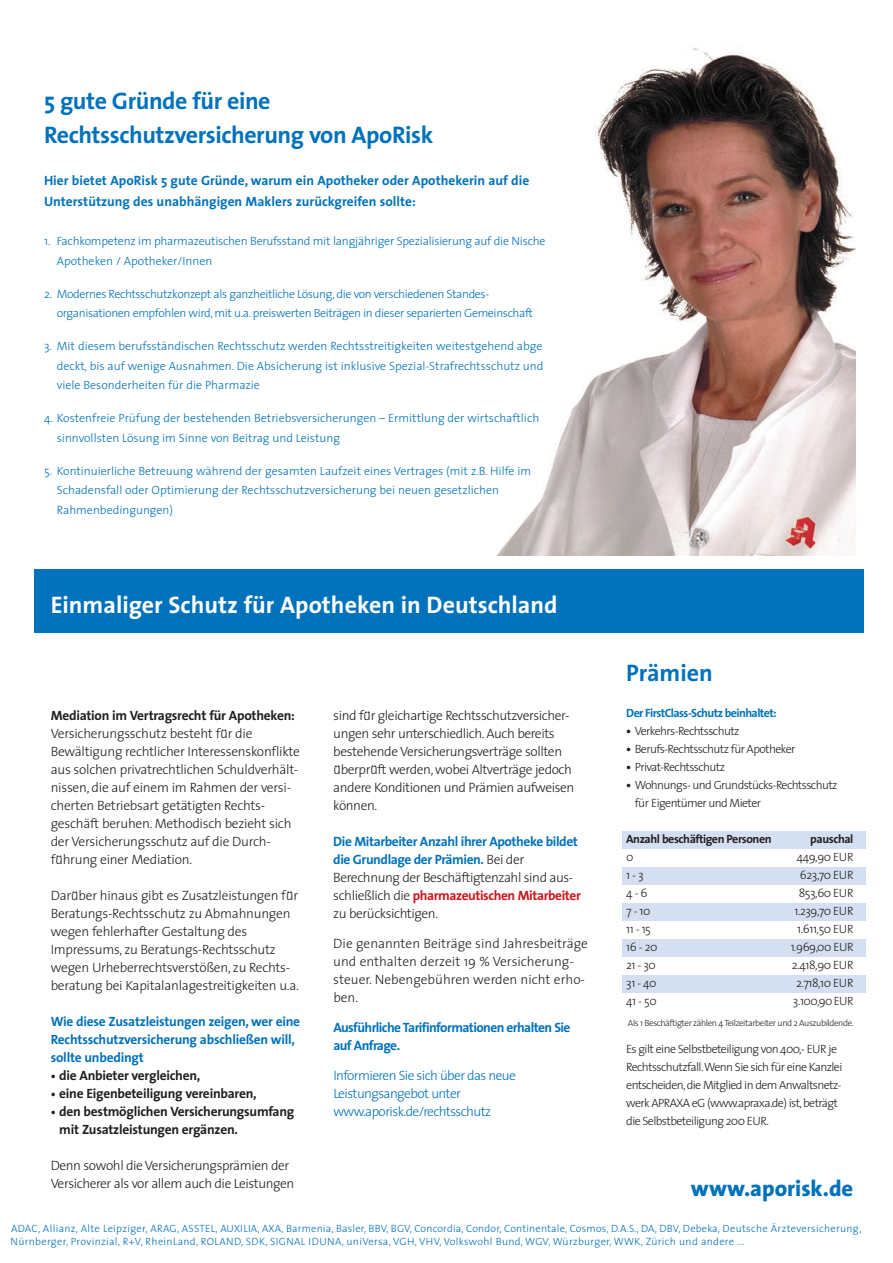
<style>
.page{position:relative;width:893px;height:1263px;background:#fff}
.page>*{position:absolute;margin:0;border:0;box-sizing:border-box;transform-origin:0 0}
.t1{font:700 24px/34.5px "The Sans";letter-spacing:-.02em;color:#0072bc}
.t2{font:700 24px "The Sans";color:#fff}
.t3{font:700 24px "The Sans";color:#0072bc}
.t4{font:800 22.5px "The Sans";color:#0072bc}
.t5{font:300 13.5px/18px "The Sans";letter-spacing:-.02em;color:#231f20}
.t6{font:700 13.5px/18px "The Sans";letter-spacing:-.02em;color:#231f20}
.t7{font:700 13.5px/21px "The Sans";color:#0072bc}
.t8{font:300 13.5px/18px "The Sans";color:#231f20}
.t9{font:700 13.5px/18px "The Sans";letter-spacing:-.02em;color:#0072bc}
.t10{font:300 13.5px/18px "The Sans";letter-spacing:-.045em;color:#0072bc}
.t11{font:700 13.5px/18px "The Sans";letter-spacing:-.045em;color:#0072bc}
.t12{font:italic 700 13.5px "Baskerville";color:#231f20}
.t13{font:300 12px/19.5px "The Sans";color:#0072bc}
.t14{font:300 12px/18px "The Sans";letter-spacing:-.05em;color:#231f20}
.t15{font:300 12px/19.5px "The Sans";letter-spacing:-.03em;color:#0072bc}
.t16{font:300 12px/19.5px "The Sans";letter-spacing:-.02em;color:#0072bc}
.t17{font:700 12px "The Sans";letter-spacing:-.035em;color:#231f20}
.t18{font:700 12px "The Sans";letter-spacing:-.05em;color:#0072bc}
.t19{font:300 10.5px/12.6px "The Sans";letter-spacing:.03em;color:#0072bc}
.t20{font:300 9px "The Sans";letter-spacing:-.045em;color:#231f20}
.s1{font-family:"Baskerville";font-weight:700;font-style:italic}
.s2{font-size:12px}
.s3{font-weight:700;color:#0072bc}
.s4{font-weight:700;color:#cd151d}
.s5{font-weight:700}
</style>
<div class="page">
<div style="left:34px;top:569px;width:829px;height:64px;background:#0072bc"></div>
<img style="left:497px;top:48px;width:358px;height:507px">
<div style="left:622px;top:831px;width:244px;height:17px;background:#d4e0f1"></div>
<div style="left:622px;top:867px;width:244px;height:17px;background:#d4e0f1"></div>
<div style="left:622px;top:903px;width:244px;height:17px;background:#d4e0f1"></div>
<div style="left:622px;top:939px;width:244px;height:17px;background:#d4e0f1"></div>
<div style="left:622px;top:975px;width:244px;height:17px;background:#d4e0f1"></div>
<h1 class="t1" style="left:44px;top:86px;width:391px">5 gute Gründe für eine<br>Rechtsschutzversicherung von ApoRisk</h1>
<p class="t7" style="left:44px;top:171px;width:487px">Hier bietet ApoRisk 5 gute Gründe, warum ein Apotheker oder Apothekerin auf die<br>Unterstützung des unabhängigen Maklers zurückgreifen sollte:</p>
<p class="t16" style="left:57px;top:233px;width:490px;text-indent:-13px">1. Fachkompetenz im pharmazeutischen Berufsstand mit langjähriger Spezialisierung auf die Nische<br>Apotheken / Apotheker/Innen</p>
<p class="t15" style="left:57px;top:285px;width:478px;text-indent:-13px">2. Modernes Rechtsschutzkonzept als ganzheitliche Lösung, die von verschiedenen Standes&shy;organisationen empfohlen wird, mit u.a. preiswerten Beiträgen in dieser separierten Gemeinschaft</p>
<p class="t13" style="left:57px;top:338px;width:488px;text-align:justify;text-indent:-13px">3. Mit diesem berufsständischen Rechtsschutz werden Rechtsstreitigkeiten weitestgehend abge deckt, bis auf wenige Ausnahmen. Die Absicherung ist inklusive Spezial-Strafrechtsschutz und viele Besonderheiten für die Pharmazie</p>
<p class="t13" style="left:57px;top:410px;width:484px;text-indent:-13px">4. Kostenfreie Prüfung der bestehenden Betriebsversicherungen – Ermittlung der wirtschaftlich sinnvollsten Lösung im Sinne von Beitrag und Leistung</p>
<p class="t13" style="left:57px;top:462px;width:476px;text-indent:-13px">5. Kontinuierliche Betreuung während der gesamten Laufzeit eines Vertrages (mit z.B. Hilfe im<br>Schadensfall oder Optimierung der Rechtsschutzversicherung bei neuen gesetzlichen<br>Rahmenbedingungen)</p>
<h1 class="t2" style="left:51px;top:596px;width:508px">Einmaliger Schutz für Apotheken in Deutschland</h1>
<p class="t6" style="left:51px;top:708px;width:246px">Mediation im Vertragsrecht für Apotheken:</p>
<p class="t5" style="left:51px;top:726px;width:203px">Versicherungsschutz besteht fur die</p>
<p class="t12" style="left:228px;top:725px;width:7px">̈</p>
<p class="t5" style="left:51px;top:744px;width:251px">Bewältigung rechtlicher Interessenskonflikte aus solchen privatrechtlichen Schuldverhält&shy;nissen, die auf einem im Rahmen der versi&shy;cherten Betriebsart getätigten Rechts&shy;geschäft beruhen. Methodisch bezieht sich der Versicherungsschutz auf die Durch&shy;fuhrung einer Mediation.</p>
<p class="t12" style="left:63px;top:851px;width:7px">̈</p>
<p class="t5" style="left:51px;top:888px;width:250px">Daruber hinaus gibt es Zusatzleistungen fur<span class="s1">̈</span></p>
<p class="t12" style="left:79px;top:887px;width:7px">̈</p>
<p class="t5" style="left:51px;top:906px;width:250px">Beratungs-Rechtsschutz zu Abmahnungen wegen fehlerhafter Gestaltung des Impressums, zu Beratungs-Rechtsschutz wegen Urheberrechtsverstößen, zu Rechts&shy;beratung bei Kapitalanlagestreitigkeiten u.a.</p>
<p class="t9" style="left:51px;top:1014px;width:251px">Wie diese Zusatzleistungen zeigen, wer eine<br>Rechtsschutzversicherung abschließen will, sollte unbedingt</p>
<p class="t6" style="left:51px;top:1068px;width:151px"><span class="s2">•</span> die Anbieter vergleichen,</p>
<p class="t6" style="left:51px;top:1086px;width:207px"><span class="s2">•</span> eine Eigenbeteiligung vereinbaren,</p>
<p class="t6" style="left:59px;top:1104px;width:237px;text-indent:-9px"><span class="s2">•</span> den bestmöglichen Versicherungsumfang mit Zusatzleistungen ergänzen.</p>
<p class="t5" style="left:51px;top:1158px;width:245px">Denn sowohl die Versicherungsprämien der<br>Versicherer als vor allem auch die Leistungen</p>
<p class="t5" style="left:333px;top:708px;width:238px">sind fur gleichartige Rechtsschutzversicher-</p>
<p class="t12" style="left:371px;top:707px;width:7px">̈</p>
<p class="t5" style="left:333px;top:726px;width:240px">ungen sehr unterschiedlich. Auch bereits bestehende Versicherungsverträge sollten uberpruft werden, wobei Altverträge jedoch</p>
<p class="t12" style="left:341px;top:761px;width:7px">̈</p>
<p class="t12" style="left:378px;top:761px;width:7px">̈</p>
<p class="t5" style="left:333px;top:780px;width:243px">andere Konditionen und Prämien aufweisen können.</p>
<p class="t5" style="left:333px;top:834px;width:249px"><span class="s3">Die Mitarbeiter Anzahl ihrer Apotheke bildet die Grundlage der Prämien.</span> Bei der Berechnung der Beschäftigtenzahl sind aus&shy;schließlich die <span class="s4">pharmazeutischen Mitarbeiter </span>zu berücksichtigen.</p>
<p class="t8" style="left:333px;top:936px;width:256px">Die genannten Beiträge sind Jahresbeiträge und enthalten derzeit 19 % Versicherung&shy;steuer. Nebengebühren werden nicht erho&shy;ben.</p>
<p class="t11" style="left:333px;top:1020px;width:239px">Ausführliche Tarifinformationen erhalten Sie auf Anfrage.</p>
<p class="t10" style="left:333px;top:1068px;width:184px">Informieren Sie sich über das neue<br>Leistungsangebot unter www.aporisk.de/rechtsschutz</p>
<h1 class="t3" style="left:626px;top:664px;width:88px">Prämien</h1>
<p class="t18" style="left:626px;top:708px;width:152px">Der FirstClass-Schutz beinhaltet:</p>
<p class="t14" style="left:626px;top:723px;width:115px"><span class="s5">•</span> Verkehrs-Rechtsschutz</p>
<p class="t14" style="left:626px;top:741px;width:171px"><span class="s5">•</span> Berufs-Rechtsschutz für Apotheker</p>
<p class="t14" style="left:626px;top:759px;width:100px"><span class="s5">•</span> Privat-Rechtsschutz</p>
<p class="t14" style="left:635px;top:777px;width:204px;text-indent:-9px"><span class="s5">•</span> Wohnungs- und Grundstücks-Rechtsschutz für Eigentümer und Mieter</p>
<p class="t17" style="left:626px;top:834px;width:147px">Anzahl beschäftigen Personen</p>
<p class="t17" style="left:810px;top:834px;width:45px">pauschal</p>
<p class="t14" style="left:626px;top:849px;width:9px">0</p>
<p class="t14" style="left:797px;top:849px;width:58px">449,90 EUR</p>
<p class="t14" style="left:626px;top:867px;width:19px">1 - 3</p>
<p class="t14" style="left:800px;top:867px;width:55px">623,70 EUR</p>
<p class="t14" style="left:626px;top:885px;width:23px">4 - 6</p>
<p class="t14" style="left:799px;top:885px;width:56px">853,60 EUR</p>
<p class="t14" style="left:626px;top:903px;width:26px">7 - 10</p>
<p class="t14" style="left:794px;top:903px;width:61px">1.239,70 EUR</p>
<p class="t14" style="left:626px;top:921px;width:26px">11 - 15</p>
<p class="t14" style="left:797px;top:921px;width:58px">1.611,50 EUR</p>
<p class="t14" style="left:626px;top:939px;width:33px">16 - 20</p>
<p class="t14" style="left:791px;top:939px;width:64px">1.969,00 EUR</p>
<p class="t14" style="left:626px;top:957px;width:31px">21 - 30</p>
<p class="t14" style="left:792px;top:957px;width:63px">2.418,90 EUR</p>
<p class="t14" style="left:626px;top:975px;width:32px">31 - 40</p>
<p class="t14" style="left:796px;top:975px;width:59px">2.718,10 EUR</p>
<p class="t14" style="left:626px;top:993px;width:32px">41 - 50</p>
<p class="t14" style="left:793px;top:993px;width:62px">3.100,90 EUR</p>
<p class="t20" style="left:628px;top:1020px;width:227px">Als 1 Beschäftigter zählen 4 Teilzeitarbeiter und 2 Auszubildende.</p>
<p class="t14" style="left:626px;top:1041px;width:218px">Es gilt eine Selbstbeteiligung von 400,- EUR je Rechtsschutzfall.Wenn Sie sich für eine Kanzlei entscheiden, die Mitglied in dem Anwaltsnetz&shy;werk APRAXA eG (www.apraxa.de) ist, beträgt die Selbstbeteiligung 200 EUR.</p>
<h2 class="t4" style="left:691px;top:1179px;width:164px">www.aporisk.de</h2>
<p class="t19" style="left:11px;top:1223px;width:852px">ADAC, Allianz, Alte Leipziger, ARAG, ASSTEL, AUXILIA, AXA, Barmenia, Basler, BBV, BGV, Concordia, Condor, Continentale, Cosmos, D.A.S., DA, DBV, Debeka, Deutsche Ärzteversicherung,<br>Nürnberger, Provinzial, R+V, RheinLand, ROLAND, SDK, SIGNAL IDUNA, uniVersa, VGH, VHV, Volkswohl Bund, WGV, Würzburger, WWK, Zürich und andere ...</p>
</div>
